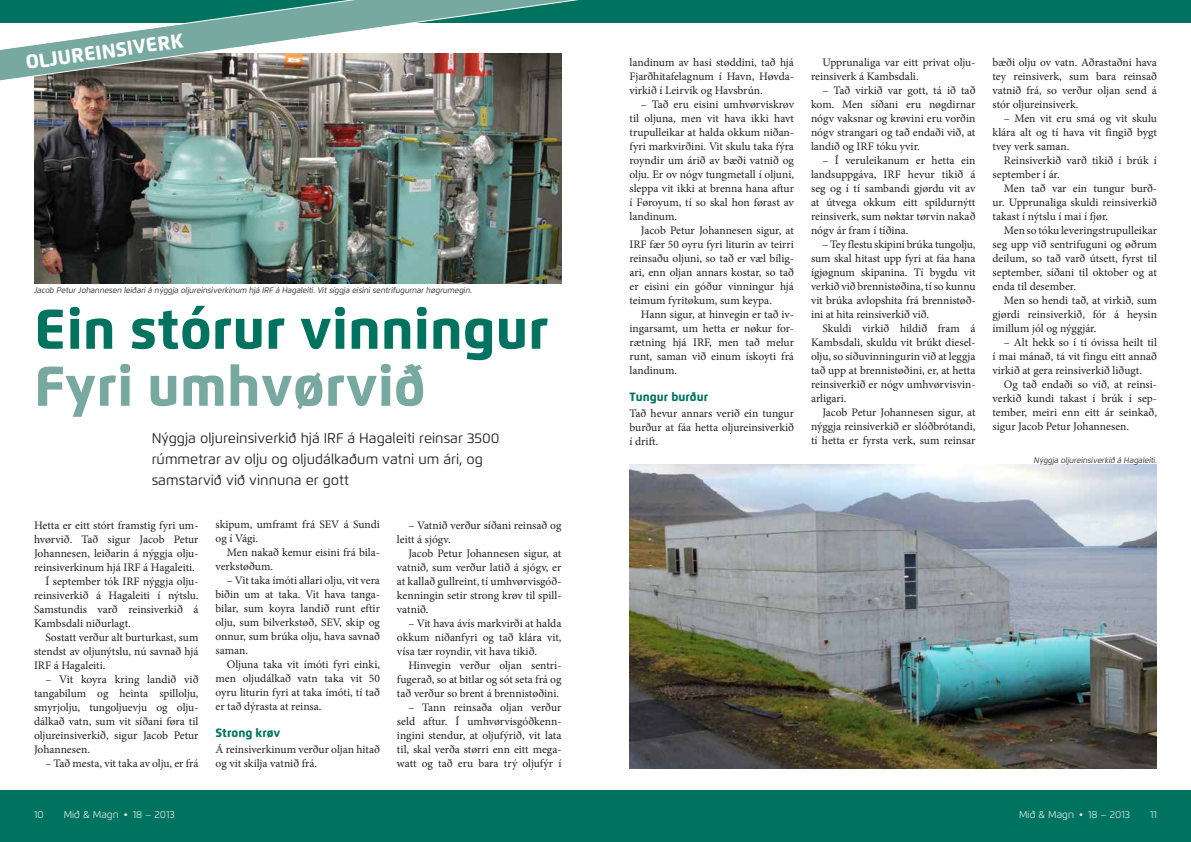
<style>
.page{position:relative;width:1191px;height:842px;background:#fff}
.page>*{position:absolute;margin:0;border:0;box-sizing:border-box;transform-origin:0 0}
.t1{font:800 56px "Flexo";color:#007360}
.t2{font:800 56px "Flexo";color:#78a9a1}
.t3{font:800 20px "Flexo";color:#fff}
.t4{font:14px/21px "Flexo";color:#231f20}
.t5{font:800 12px "Flexo";color:#007360}
.t6{font:11.5px/14px "Minion Pro";color:#231f20;text-align:justify}
.t7{font:300 10px "Flexo";color:#fff}
.t8{font:italic 8px "Flexo";color:#231f20}
</style>
<div class="page">
<div style="left:0;top:790px;width:595px;height:52px;background:#007360"></div>
<div style="left:595px;top:790px;width:596px;height:52px;background:#007360"></div>
<div style="left:595px;top:0;width:596px;height:23px;background:#007360"></div>
<img style="left:34px;top:84px;width:527px;height:200px">
<img style="left:629px;top:465px;width:528px;height:303px">
<svg style="left:0;top:0;width:595px;height:84px"></svg>
<h2 class="t3" style="left:24px;top:50px;width:159px;rotate:-8deg">Oljurei nsi verk</h2>
<p class="t8" style="left:34px;top:286px;width:439px">Jacob Petur Johannesen leiðari á nýggja oljureinsiverkinum hjá IRF á Hagaleiti. Vit síggja eisini sentrifugurnar høgrumegin.</p>
<h1 class="t1" style="left:34px;top:295px;width:516px">Ein stórur vinningur</h1>
<h1 class="t2" style="left:34px;top:352px;width:393px">Fyri umhvørvið</h1>
<p class="t4" style="left:152px;top:427px;width:349px">Nýggja oljureinsiverkið hjá IRF á Hagaleiti reinsar 3500 rúmmetrar av olju og oljudálkaðum vatni um ári, og samstarvið við vinnuna er gott</p>
<p class="t6" style="left:34px;top:518px;width:166px">Hetta er eitt stórt framstig fyri um-</p>
<p class="t6" style="left:34px;top:532px;width:166px">hvørvið. Tað sigur Jacob Petur</p>
<p class="t6" style="left:34px;top:546px;width:166px">Johannesen, leiðarin á nýggja olju-</p>
<p class="t6" style="left:34px;top:560px;width:162px">reinsiverkinum hjá IRF á Hagaleiti.</p>
<p class="t6" style="left:45px;top:574px;width:155px">Í september tók IRF nýggja olju-</p>
<p class="t6" style="left:34px;top:588px;width:166px">reinsiverkið á Hagaleiti í nýtslu.</p>
<p class="t6" style="left:34px;top:602px;width:166px">Samstundis varð reinsiverkið á</p>
<p class="t6" style="left:34px;top:616px;width:98px">Kambsdali niðurlagt.</p>
<p class="t6" style="left:45px;top:630px;width:155px">Sostatt verður alt burturkast, sum</p>
<p class="t6" style="left:34px;top:644px;width:166px">stendst av oljunýtslu, nú savnað hjá</p>
<p class="t6" style="left:34px;top:658px;width:73px">IRF á Hagaleiti.</p>
<p class="t6" style="left:34px;top:672px;width:166px;text-indent:11px">– Vit koyra kring landið við tangabilum og heinta spillolju, smyrjolju, tungoljuevju og olju&shy;dálkað vatn, sum vit síðani føra til oljureinsiverkið, sigur Jacob Petur Johannesen.</p>
<p class="t6" style="left:45px;top:756px;width:155px">– Tað mesta, vit taka av olju, er frá</p>
<p class="t6" style="left:215px;top:518px;width:166px">skipum, umframt frá SEV á Sundi og í Vági.</p>
<p class="t6" style="left:215px;top:546px;width:166px;text-indent:11px">Men nakað kemur eisini frá bila&shy;verkstøðum.</p>
<p class="t6" style="left:215px;top:574px;width:166px;text-indent:11px">– Vit taka ímóti allari olju, vit vera biðin um at taka. Vit hava tanga&shy;bilar, sum koyra landið runt eftir olju, sum bilverkstøð, SEV, skip og onnur, sum brúka olju, hava savnað saman.</p>
<p class="t6" style="left:215px;top:658px;width:166px;text-indent:11px">Oljuna taka vit ímóti fyri einki, men oljudálkað vatn taka vit 50 oyru liturin fyri at taka ímóti, tí tað er tað dýrasta at reinsa.</p>
<p class="t5" style="left:215px;top:725px;width:67px">Strong krøv</p>
<p class="t6" style="left:215px;top:742px;width:166px">Á reinsiverkinum verður oljan hitað og vit skilja vatnið frá.</p>
<p class="t6" style="left:397px;top:518px;width:166px;text-indent:11px">– Vatnið verður síðani reinsað og leitt á sjógv.</p>
<p class="t6" style="left:397px;top:546px;width:166px;text-indent:11px">Jacob Petur Johannesen sigur, at vatnið, sum verður latið á sjógv, er at kallað gullreint, tí umhvørvisgóð&shy;kenningin setir strong krøv til spill&shy;vatnið.</p>
<p class="t6" style="left:397px;top:616px;width:166px;text-indent:11px">– Vit hava ávís markvirði at halda okkum niðanfyri og tað klára vit, vísa tær royndir, vit hava tikið.</p>
<p class="t6" style="left:397px;top:658px;width:166px;text-indent:11px">Hinvegin verður oljan sentri&shy;fugerað, so at bitlar og sót seta frá og tað verður so brent á brennistøðini.</p>
<p class="t6" style="left:397px;top:700px;width:166px;text-indent:11px">– Tann reinsaða oljan verður seld aftur. Í umhvørvisgóðkenn&shy;ingini stendur, at oljufýrið, vit lata til, skal verða størri enn eitt mega&shy;watt og tað eru bara trý oljufýr í</p>
<p class="t6" style="left:629px;top:56px;width:166px">landinum av hasi støddini, tað hjá Fjarðhitafelagnum í Havn, Høvda&shy;virkið í Leirvík og Havsbrún.</p>
<p class="t6" style="left:629px;top:98px;width:166px;text-indent:11px">– Tað eru eisini umhvørviskrøv til oljuna, men vit hava ikki havt trupulleikar at halda okkum niðan&shy;fyri markvirðini. Vit skulu taka fýra royndir um árið av bæði vatnið og olju. Er ov nógv tungmetall í oljuni, sleppa vit ikki at brenna hana aftur í Føroyum, tí so skal hon førast av landinum.</p>
<p class="t6" style="left:629px;top:224px;width:166px;text-indent:11px">Jacob Petur Johannesen sigur, at IRF fær 50 oyru fyri liturin av teirri reinsaðu oljuni, so tað er væl bílig&shy;ari, enn oljan annars kostar, so tað er eisini ein góður vinningur hjá teimum fyritøkum, sum keypa.</p>
<p class="t6" style="left:629px;top:308px;width:166px;text-indent:11px">Hann sigur, at hinvegin er tað iv&shy;ingarsamt, um hetta er nøkur for&shy;rætning hjá IRF, men tað melur runt, saman við einum ískoyti frá landinum.</p>
<p class="t5" style="left:629px;top:389px;width:80px">Tungur burður</p>
<p class="t6" style="left:629px;top:406px;width:166px">Tað hevur annars verið ein tungur burður at fáa hetta oljureinsiverkið í drift.</p>
<p class="t6" style="left:811px;top:56px;width:166px;text-indent:11px">Upprunaliga var eitt privat olju&shy;reinsiverk á Kambsdali.</p>
<p class="t6" style="left:811px;top:84px;width:166px;text-indent:11px">– Tað virkið var gott, tá ið tað kom. Men síðani eru nøgdirnar nógv vaksnar og krøvini eru vorðin nógv strangari og tað endaði við, at landið og IRF tóku yvir.</p>
<p class="t6" style="left:811px;top:154px;width:166px;text-indent:11px">– Í veruleikanum er hetta ein landsuppgáva, IRF hevur tikið á seg og í tí sambandi gjørdu vit av at útvega okkum eitt spildurnýtt reinsiverk, sum nøktar tørvin nakað nógv ár fram í tíðina.</p>
<p class="t6" style="left:811px;top:238px;width:166px;text-indent:11px">– Tey flestu skipini brúka tungolju, sum skal hitast upp fyri at fáa hana ígjøgnum skipanina. Tí bygdu vit verkið við brennistøðina, tí so kunnu vit brúka avlopshita frá brennistøð&shy;ini at hita reinsiverkið við.</p>
<p class="t6" style="left:811px;top:322px;width:166px;text-indent:11px">Skuldi virkið hildið fram á Kambsdali, skuldu vit brúkt diesel&shy;olju, so síðuvinningurin við at leggja tað upp at brennistøðini, er, at hetta reinsiverkið er nógv umhvørvisvin&shy;arligari.</p>
<p class="t6" style="left:811px;top:406px;width:166px;text-indent:11px">Jacob Petur Johannesen sigur, at nýggja reinsiverkið er slóðbrótandi, tí hetta er fyrsta verk, sum reinsar</p>
<p class="t6" style="left:992px;top:56px;width:166px">bæði olju ov vatn. Aðrastaðni hava tey reinsiverk, sum bara reinsað vatnið frá, so verður oljan send á stór oljureinsiverk.</p>
<p class="t6" style="left:992px;top:112px;width:166px;text-indent:11px">– Men vit eru smá og vit skulu klára alt og tí hava vit fingið bygt tvey verk saman.</p>
<p class="t6" style="left:992px;top:154px;width:166px;text-indent:11px">Reinsiverkið varð tikið í brúk í september í ár.</p>
<p class="t6" style="left:992px;top:182px;width:166px;text-indent:11px">Men tað var ein tungur burð&shy;ur. Upprunaliga skuldi reinsiverkið takast í nýtslu í mai í fjør.</p>
<p class="t6" style="left:992px;top:224px;width:166px;text-indent:11px">Men so tóku leveringstrupulleikar seg upp við sentrifuguni og øðrum deilum, so tað varð útsett, fyrst til september, síðani til oktober og at enda til desember.</p>
<p class="t6" style="left:992px;top:294px;width:166px;text-indent:11px">Men so hendi tað, at virkið, sum gjørdi reinsiverkið, fór á heysin ímillum jól og nýggjár.</p>
<p class="t6" style="left:992px;top:336px;width:166px;text-indent:11px">– Alt hekk so í tí óvissa heilt til í mai mánað, tá vit fingu eitt annað virkið at gera reinsiverkið liðugt.</p>
<p class="t6" style="left:992px;top:378px;width:166px;text-indent:11px">Og tað endaði so við, at reinsi&shy;verkið kundi takast í brúk í sep&shy;tember, meiri enn eitt ár seinkað, sigur Jacob Petur Johannesen.</p>
<p class="t8" style="left:1033px;top:455px;width:125px">Nýggja oljureinsiverkið á Hagaleiti.</p>
<p class="t7" style="left:34px;top:808px;width:11px">10</p>
<p class="t7" style="left:64px;top:808px;width:113px">Mið &amp; Magn • 18 – 2013</p>
<p class="t7" style="left:1019px;top:808px;width:113px">Mið &amp; Magn • 18 – 2013</p>
<p class="t7" style="left:1150px;top:808px;width:8px">11</p>
</div>
